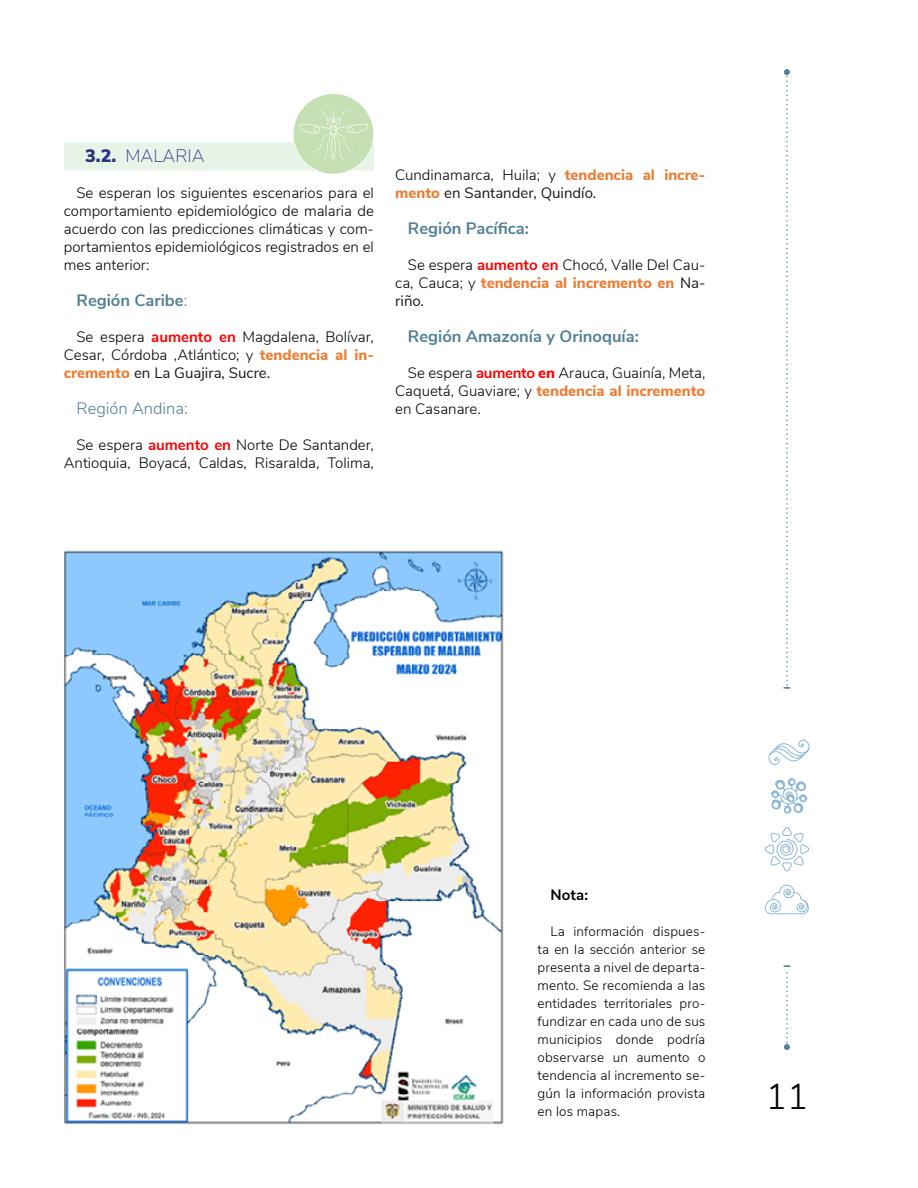
<style>
.page{position:relative;width:918px;height:1188px;background:#fff}
.page>*{position:absolute;margin:0;border:0;box-sizing:border-box;transform-origin:0 0}
.t1{font:300 36px "Nunito Sans";color:#000}
.t2{font:200 18px "Nunito Sans";color:#283583}
.t3{font:700 16.5px "Nunito Sans";color:#518196}
.t4{font:300 16.5px "Nunito Sans";color:#518196}
.t5{font:300 15px/18px "Nunito Sans";color:#000;text-align:justify}
.t6{font:800 15px/18px "Nunito Sans";color:#ed7c31}
.t7{font:700 15px "Nunito Sans";color:#000}
.t8{font:300 13.5px/18px "Nunito Sans";letter-spacing:.01em;color:#000;text-align:justify}
.s1{font-weight:900}
.s2{font-weight:300}
.s3{font-weight:700;color:#f00}
.s4{font-weight:800;color:#ed7c31}
.s5{font-weight:400;color:#191919}
.s6{font-weight:300;color:#000}
.s7{font-weight:800;color:#f00}
</style>
<div class="page">
<svg style="left:784px;top:69px;width:6px;height:620px"></svg>
<svg style="left:784px;top:965px;width:6px;height:85px"></svg>
<svg style="left:764px;top:739px;width:46px;height:176px"></svg>
<div style="left:64px;top:142px;width:310px;height:29px;background:#e7f4e7"></div>
<svg style="left:293px;top:93px;width:81px;height:81px"></svg>
<img style="left:64px;top:550px;width:440px;height:575px">
<p class="t2" style="left:85px;top:143px;width:121px"><span class="s1">3.2.</span> MALARIA</p>
<p class="t5" style="left:64px;top:183px;width:312px;text-indent:13px">Se esperan los siguientes escenarios para el comportamiento epidemiológico de malaria de acuerdo con las predicciones climáticas y com&shy;portamientos epidemiológicos registrados en el mes anterior:</p>
<p class="t3" style="left:77px;top:288px;width:112px">Región Caribe<span class="s2">:</span></p>
<p class="t5" style="left:64px;top:327px;width:312px;text-indent:13px">Se espera <span class="s3">aumento en</span> Magdalena, Bolívar, Cesar, Córdoba ,Atlántico; y <span class="s4">tendencia al in&shy;cremento</span> <span class="s5">en La Guajira, Sucre.</span></p>
<p class="t4" style="left:77px;top:396px;width:113px">Región Andina:</p>
<p class="t5" style="left:64px;top:435px;width:312px;text-align:right">Se espera <span class="s3">aumento en</span> Norte De Santander,<br>Antioquia, Boyacá, Caldas, Risaralda, Tolima,</p>
<p class="t6" style="left:395px;top:165px;width:312px"><span class="s6">Cundinamarca, Huila; y</span> tendencia al incre&shy;mento <span class="s5">en Santander, Quindío.</span></p>
<p class="t3" style="left:408px;top:216px;width:122px">Región Pacífica:</p>
<p class="t5" style="left:395px;top:255px;width:312px;text-indent:13px">Se espera <span class="s3">aumento en</span> Chocó, Valle Del Cau&shy;ca, Cauca; y <span class="s4">tendencia al incremento en</span> <span class="s5">Na&shy;riño.</span></p>
<p class="t3" style="left:408px;top:324px;width:232px">Región Amazonía y Orinoquía:</p>
<p class="t5" style="left:395px;top:363px;width:312px;text-indent:13px">Se espera <span class="s3">aumento</span> <span class="s7">en</span> Arauca, Guainía, Meta, Caquetá, Guaviare; y <span class="s4">tendencia al incremento </span>en Casanare.</p>
<p class="t7" style="left:550px;top:884px;width:39px">Nota:</p>
<p class="t8" style="left:538px;top:921px;width:169px;text-indent:13px">La información dispues&shy;ta en la sección anterior se presenta a nivel de departa&shy;mento. Se recomienda a las entidades territoriales pro&shy;fundizar en cada uno de sus municipios donde podría observarse un aumento o tendencia al incremento se&shy;gún la información provista en los mapas.</p>
<h1 class="t1" style="left:765px;top:1070px;width:45px">11</h1>
</div>
